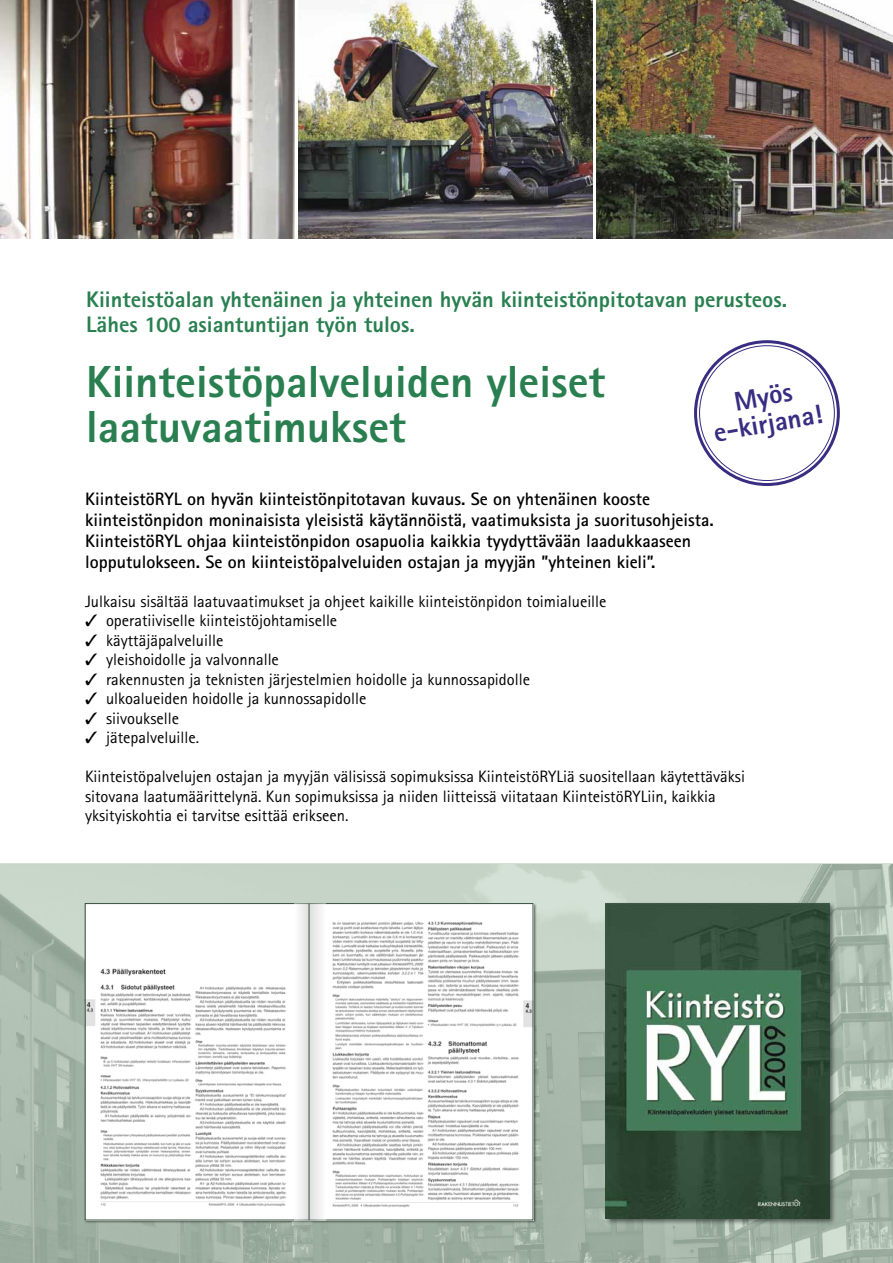
<style>
.page{position:relative;width:893px;height:1263px;background:#fff}
.page>*{position:absolute;margin:0;border:0;box-sizing:border-box;transform-origin:0 0}
.t1{font:800 45px/45px "Rotis Sans Serif";color:#297f50}
.t2{font:800 27px/27px "Rotis Sans Serif";color:#392d82;text-align:center}
.t3{font:800 22.5px/25.5px "Rotis Sans Serif";color:#297f50}
.t4{font:700 18px/21px "Rotis Sans Serif";color:#000}
.t5{font:16.5px/19.5px "Rotis Sans Serif";color:#000}
</style>
<div class="page">
<div style="left:694px;top:340px;width:146px;height:146px;border:3px solid #392d82;border-radius:50%"></div>
<img style="left:0;top:864px;width:893px;height:399px">
<img style="left:0;top:0;width:294px;height:238px">
<img style="left:596px;top:0;width:297px;height:238px">
<div style="left:604px;top:902px;width:233px;height:324px;background:#000;opacity:.5"></div>
<img style="left:605px;top:903px;width:224px;height:315px">
<img style="left:298px;top:0;width:295px;height:238px">
<div style="left:85px;top:903px;width:452px;height:321px;background:#000;opacity:.5"></div>
<img style="left:87px;top:905px;width:444px;height:313px">
<div style="left:85px;top:903px;width:224px;height:317px;border:1px solid #324f3b"></div>
<svg style="left:294px;top:903px;width:31px;height:317px"></svg>
<h3 class="t3" style="left:86px;top:286px;width:703px">Kiinteistöalan yhtenäinen ja yhteinen hyvän kiinteistönpitotavan perusteos.<br>Lähes 100 asiantuntijan työn tulos.</h3>
<h1 class="t1" style="left:86px;top:358px;width:520px">Kiinteistöpalveluiden yleiset laatuvaatimukset</h1>
<h2 class="t2" style="left:707px;top:392px;width:111px;rotate:-10deg">Myös e-kirjana!</h2>
<p class="t4" style="left:85px;top:488px;width:630px">KiinteistöRYL on hyvän kiinteistönpitotavan kuvaus. Se on yhtenäinen kooste kiinteistönpidon moninaisista yleisistä käytännöistä, vaatimuksista ja suoritusohjeista.<br>KiinteistöRYL ohjaa kiinteistönpidon osapuolia kaikkia tyydyttävään laadukkaaseen lopputulokseen. Se on kiinteistöpalveluiden ostajan ja myyjän ”yhteinen kieli”.</p>
<p class="t5" style="left:85px;top:591px;width:523px">Julkaisu sisältää laatuvaatimukset ja ohjeet kaikille kiinteistönpidon toimialueille</p>
<p class="t5" style="left:85px;top:611px;width:254px">✓ operatiiviselle kiinteistöjohtamiselle</p>
<p class="t5" style="left:85px;top:630px;width:140px">✓ käyttäjäpalveluille</p>
<p class="t5" style="left:85px;top:650px;width:195px">✓ yleishoidolle ja valvonnalle</p>
<p class="t5" style="left:85px;top:669px;width:446px">✓ rakennusten ja teknisten järjestelmien hoidolle ja kunnossapidolle</p>
<p class="t5" style="left:85px;top:689px;width:283px">✓ ulkoalueiden hoidolle ja kunnossapidolle</p>
<p class="t5" style="left:85px;top:708px;width:96px">✓ siivoukselle</p>
<p class="t5" style="left:85px;top:728px;width:116px">✓ jätepalveluille.</p>
<p class="t5" style="left:85px;top:767px;width:661px">Kiinteistöpalvelujen ostajan ja myyjän välisissä sopimuksissa KiinteistöRYLiä suositellaan käytettäväksi sitovana laatumäärittelynä. Kun sopimuksissa ja niiden liitteissä viitataan KiinteistöRYLiin, kaikkia yksityiskohtia ei tarvitse esittää erikseen.</p>
</div>
